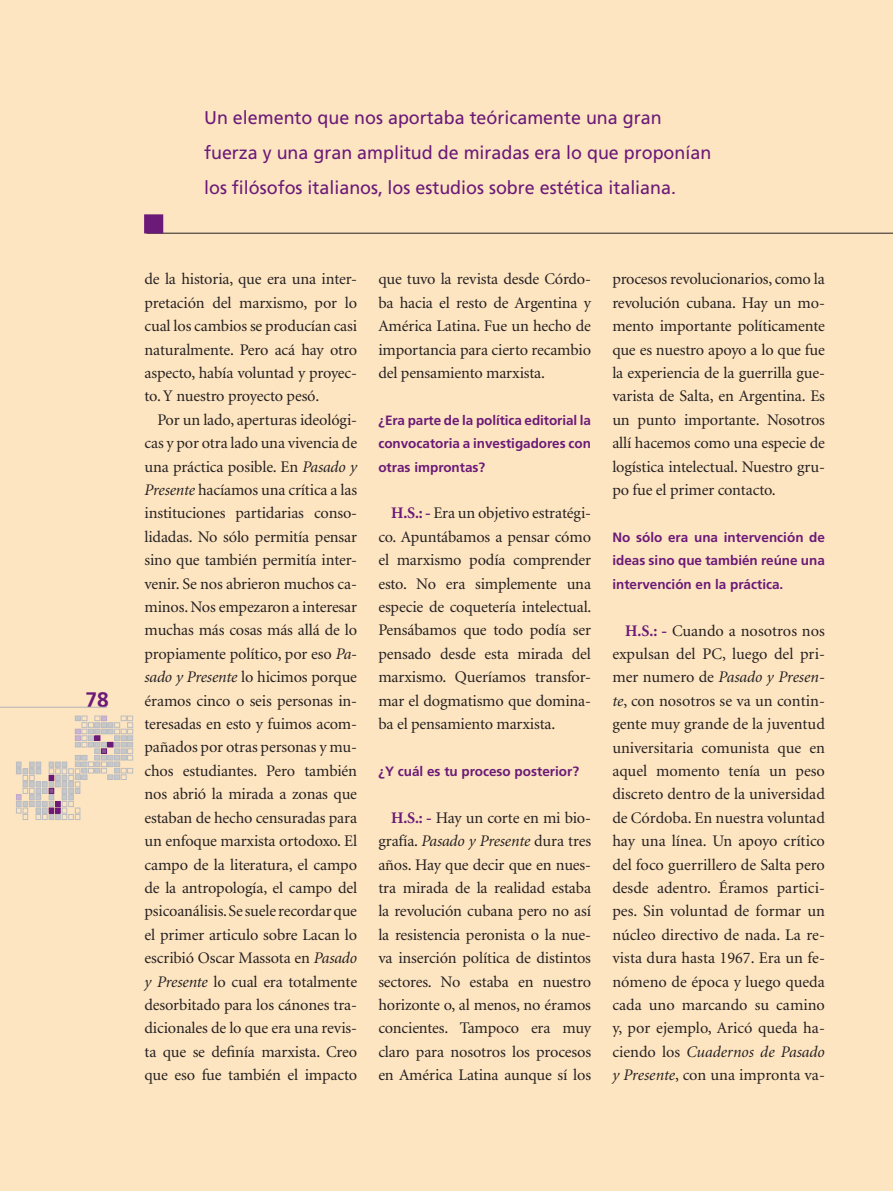
<style>
.page{position:relative;width:893px;height:1191px;background:#fff}
.page>*{position:absolute;margin:0;border:0;box-sizing:border-box;transform-origin:0 0}
.t1{font:700 21px "Frutiger";color:#6b1a78}
.t2{font:18.45px/35.2px "Frutiger";color:#6b1a78}
.t3{font:16.2px/23.4px "Minion";letter-spacing:-.01em;color:#231f20;text-align:justify}
.t4{font:700 13.5px/23.4px "Frutiger";color:#6b1a78;text-align:justify}
.s1{font-style:italic}
.s2{font-weight:700;color:#6b1a78}
</style>
<div class="page">
<div style="left:0;top:0;width:892px;height:1191px;background:#fee5c1"></div>
<hr style="left:147px;top:233px;width:746px;height:1px;background:#231f20">
<div style="left:145px;top:215px;width:17px;height:18px;background:#6b1a78"></div>
<div style="left:144px;top:214px;width:19px;height:19px;border:2px solid #6b1a78"></div>
<hr style="left:0;top:707px;width:107px;height:1px;background:#b2b3b7">
<svg style="left:16px;top:716px;width:117px;height:103px"></svg>
<svg style="left:892px;top:0;width:1px;height:1191px"></svg>
<p class="t1" style="left:85px;top:687px;width:25px">78</p>
<p class="t2" style="left:204px;top:100px;width:509px">Un elemento que nos aportaba teóricamente una gran fuerza y una gran amplitud de miradas era lo que proponían los filósofos italianos, los estudios sobre estética italiana.</p>
<p class="t3" style="left:145px;top:268px;width:214px">de la historia, que era una inter&shy;pretación del marxismo, por lo cual los cambios se producían casi naturalmente. Pero acá hay otro aspecto, había voluntad y proyec&shy;to. Y nuestro proyecto pesó.</p>
<p class="t3" style="left:145px;top:408px;width:214px;text-indent:13px">Por un lado, aperturas ideológi&shy;cas y por otra lado una vivencia de una práctica posible. En <span class="s1">Pasado y Presente</span> hacíamos una crítica a las instituciones partidarias conso&shy;lidadas. No sólo permitía pensar sino que también permitía inter&shy;venir. Se nos abrieron muchos ca&shy;minos. Nos empezaron a interesar muchas más cosas más allá de lo propiamente político, por eso <span class="s1">Pa&shy;sado y Presente</span> lo hicimos porque éramos cinco o seis personas in&shy;teresadas en esto y fuimos acom&shy;pañados por otras personas y mu&shy;chos estudiantes. Pero también nos abrió la mirada a zonas que estaban de hecho censuradas para un enfoque marxista ortodoxo. El campo de la literatura, el campo de la antropología, el campo del psicoanálisis. Se suele recordar que el primer articulo sobre Lacan lo escribió Oscar Massota en <span class="s1">Pasado y Presente</span> lo cual era totalmente desorbitado para los cánones tra&shy;dicionales de lo que era una revis&shy;ta que se definía marxista. Creo que eso fue también el impacto</p>
<p class="t3" style="left:378px;top:268px;width:214px">que tuvo la revista desde Córdo&shy;ba hacia el resto de Argentina y América Latina. Fue un hecho de importancia para cierto recambio del pensamiento marxista.</p>
<p class="t4" style="left:378px;top:408px;width:214px">¿Era parte de la política editorial la convocatoria a investigadores con otras improntas?</p>
<p class="t3" style="left:378px;top:502px;width:215px;text-indent:13px"><span class="s2">H.S.: -</span> Era un objetivo estratégi&shy;co. Apuntábamos a pensar cómo el marxismo podía comprender esto. No era simplemente una especie de coquetería intelectual.<br>Pensábamos que todo podía ser pensado desde esta mirada del marxismo. Queríamos transfor&shy;mar el dogmatismo que domina&shy;ba el pensamiento marxista.</p>
<p class="t4" style="left:378px;top:759px;width:202px">¿Y cuál es tu proceso posterior?</p>
<p class="t3" style="left:378px;top:806px;width:214px;text-indent:13px"><span class="s2">H.S.: -</span> Hay un corte en mi bio&shy;grafía. <span class="s1">Pasado y Presente</span> dura tres años. Hay que decir que en nues&shy;tra mirada de la realidad estaba la revolución cubana pero no así la resistencia peronista o la nue&shy;va inserción política de distintos sectores. No estaba en nuestro horizonte o, al menos, no éramos concientes. Tampoco era muy claro para nosotros los procesos en América Latina aunque sí los</p>
<p class="t3" style="left:612px;top:268px;width:214px">procesos revolucionarios, como la revolución cubana. Hay un mo&shy;mento importante políticamente que es nuestro apoyo a lo que fue la experiencia de la guerrilla gue&shy;varista de Salta, en Argentina. Es un punto importante. Nosotros allí hacemos como una especie de logística intelectual. Nuestro gru&shy;po fue el primer contacto.</p>
<p class="t4" style="left:612px;top:525px;width:214px">No sólo era una intervención de ideas sino que también reúne una intervención en la práctica.</p>
<p class="t3" style="left:612px;top:619px;width:214px;text-indent:13px"><span class="s2">H.S.: -</span> Cuando a nosotros nos expulsan del PC, luego del pri&shy;mer numero de <span class="s1">Pasado y Presen&shy;te</span>, con nosotros se va un contin&shy;gente muy grande de la juventud universitaria comunista que en aquel momento tenía un peso discreto dentro de la universidad de Córdoba. En nuestra voluntad hay una línea. Un apoyo crítico del foco guerrillero de Salta pero desde adentro. Éramos partici&shy;pes. Sin voluntad de formar un núcleo directivo de nada. La re&shy;vista dura hasta 1967. Era un fe&shy;nómeno de época y luego queda cada uno marcando su camino y, por ejemplo, Aricó queda ha&shy;ciendo los <span class="s1">Cuadernos de Pasado y Presente</span>, con una impronta va-</p>
</div>
